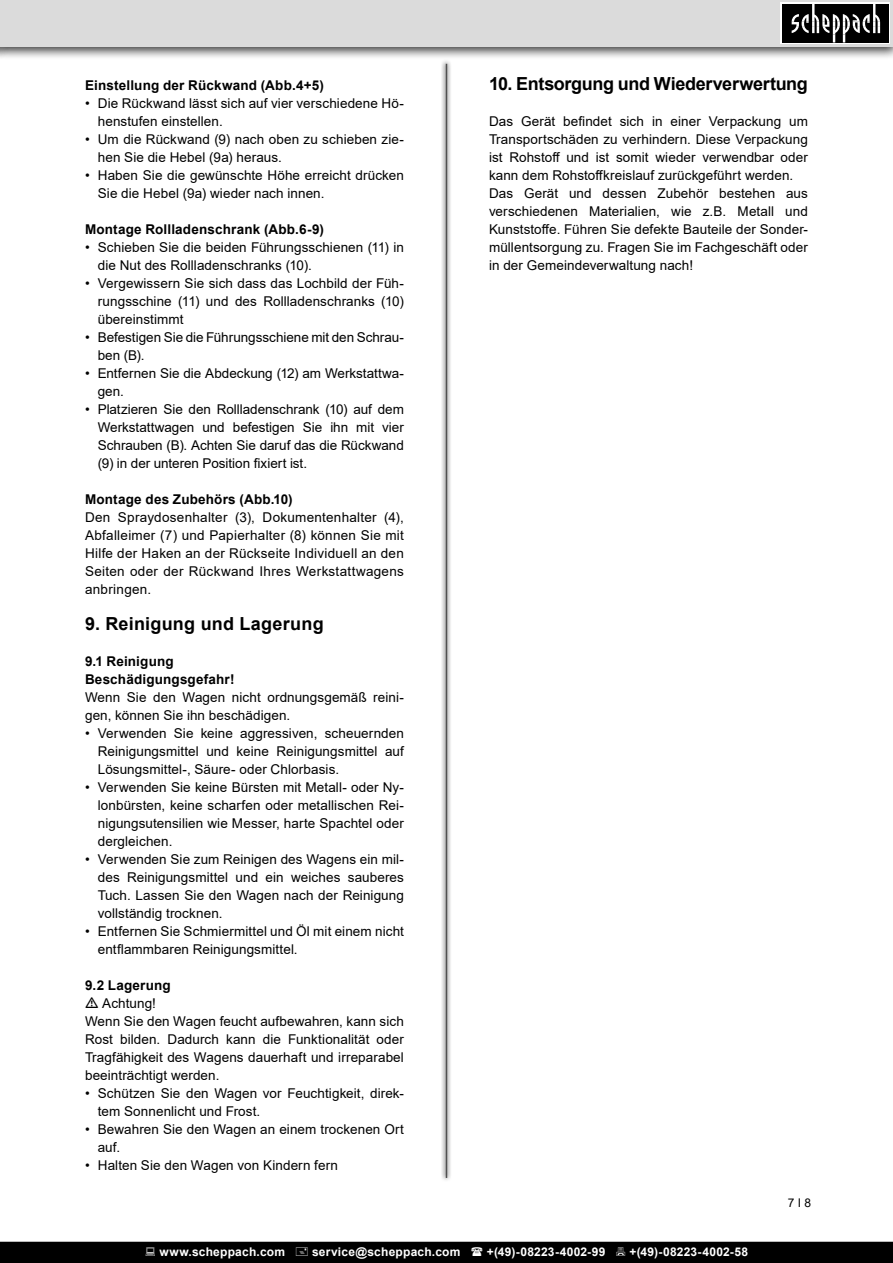
<style>
.page{position:relative;width:893px;height:1263px;background:#fff}
.page>*{position:absolute;margin:0;border:0;box-sizing:border-box;transform-origin:0 0}
.t1{font:700 18px "Arial";letter-spacing:-.015em;color:#000}
.t2{font:700 18px "Arial";letter-spacing:.015em;color:#000}
.Basiseinstellung{font:13.5px/18px "Arial";letter-spacing:.005em;color:#000;text-align:justify}
.Basiseinstellung-2{font:700 13.5px "Arial";letter-spacing:.015em;color:#000}
.Bold{font:13.5px/18px "Arial";letter-spacing:.005em;color:#000}
.Bold-2{font:700 13.5px "Arial";letter-spacing:.01em;color:#000}
.t3{font:700 12px "Arial";letter-spacing:.02em;color:#fff}
.t4{font:12px "Arial";color:#000}
</style>
<div class="page">
<div style="left:1px;top:1242px;width:891px;height:20px;background:#000"></div>
<div style="left:0;top:1242px;width:893px;height:21px;border:2px solid #000"></div>
<div style="left:0;top:0;width:893px;height:60px;background:#000;opacity:.75"></div>
<div style="left:0;top:0;width:893px;height:46px;background:#dbdbdb"></div>
<div style="left:780px;top:2px;width:110px;height:42px;background:linear-gradient(to right,#040404,#060606)"></div>
<div style="left:782px;top:4px;width:106px;height:38px;background:#000"></div>
<svg style="left:792px;top:4px;width:88px;height:38px"></svg>
<svg style="left:441px;top:59px;width:11px;height:1121px"></svg>
<hr style="left:446px;top:64px;width:1px;height:1114px;background:#505050">
<p class="Basiseinstellung-2" style="left:85px;top:76px;width:240px">Einstellung der Rückwand (Abb.4+5)</p>
<p class="Basiseinstellung" style="left:98px;top:94px;width:308px;text-indent:-13px">• Die Rückwand lässt sich auf vier verschiedene Hö&shy;henstufen einstellen.</p>
<p class="Basiseinstellung" style="left:98px;top:130px;width:308px;text-indent:-13px">• Um die Rückwand (9) nach oben zu schieben zie&shy;hen Sie die Hebel (9a) heraus.</p>
<p class="Basiseinstellung" style="left:98px;top:166px;width:308px;text-indent:-13px">• Haben Sie die gewünschte Höhe erreicht drücken<br>Sie die Hebel (9a) wieder nach innen.</p>
<p class="Basiseinstellung-2" style="left:85px;top:220px;width:240px">Montage Rollladenschrank (Abb.6-9)</p>
<p class="Basiseinstellung" style="left:98px;top:238px;width:308px;text-indent:-13px">• Schieben Sie die beiden Führungsschienen (11) in die Nut des Rollladenschranks (10).</p>
<p class="Basiseinstellung" style="left:98px;top:274px;width:308px;text-indent:-13px">• Vergewissern Sie sich dass das Lochbild der Füh&shy;rungsschine (11) und des Rollladenschranks (10) übereinstimmt</p>
<p class="Basiseinstellung" style="left:98px;top:328px;width:308px;text-indent:-13px">• Befestigen Sie die Führungsschiene mit den Schrau&shy;ben (B).</p>
<p class="Basiseinstellung" style="left:98px;top:364px;width:308px;text-indent:-13px">• Entfernen Sie die Abdeckung (12) am Werkstattwa&shy;gen.</p>
<p class="Basiseinstellung" style="left:98px;top:400px;width:308px;text-indent:-13px">• Platzieren Sie den Rollladenschrank (10) auf dem Werkstattwagen und befestigen Sie ihn mit vier Schrauben (B). Achten Sie daruf das die Rückwand (9) in der unteren Position fixiert ist.</p>
<p class="Basiseinstellung-2" style="left:85px;top:490px;width:209px">Montage des Zubehörs (Abb.10)</p>
<p class="Basiseinstellung" style="left:85px;top:508px;width:320px">Den Spraydosenhalter (3), Dokumentenhalter (4), Abfalleimer (7) und Papierhalter (8) können Sie mit Hilfe der Haken an der Rückseite Individuell an den Seiten oder der Rückwand Ihres Werkstattwagens anbringen.</p>
<p class="t2" style="left:85px;top:611px;width:240px">9. Reinigung und Lagerung</p>
<p class="Bold-2" style="left:85px;top:652px;width:90px">9.1 Reinigung</p>
<p class="Bold-2" style="left:85px;top:670px;width:151px">Beschädigungsgefahr!</p>
<p class="Bold" style="left:85px;top:688px;width:320px">Wenn Sie den Wagen nicht ordnungsgemäß reini&shy;gen, können Sie ihn beschädigen.</p>
<p class="Basiseinstellung" style="left:98px;top:724px;width:308px;text-indent:-13px">• Verwenden Sie keine aggressiven, scheuernden Reinigungsmittel und keine Reinigungsmittel auf Lösungsmittel-, Säure- oder Chlorbasis.</p>
<p class="Basiseinstellung" style="left:98px;top:778px;width:308px;text-indent:-13px">• Verwenden Sie keine Bürsten mit Metall- oder Ny&shy;lonbürsten, keine scharfen oder metallischen Rei&shy;nigungsutensilien wie Messer, harte Spachtel oder dergleichen.</p>
<p class="Basiseinstellung" style="left:98px;top:850px;width:308px;text-indent:-13px">• Verwenden Sie zum Reinigen des Wagens ein mil&shy;des Reinigungsmittel und ein weiches sauberes Tuch. Lassen Sie den Wagen nach der Reinigung vollständig trocknen.</p>
<p class="Basiseinstellung" style="left:98px;top:922px;width:308px;text-indent:-13px">• Entfernen Sie Schmiermittel und Öl mit einem nicht entflammbaren Reinigungsmittel.</p>
<p class="Bold-2" style="left:85px;top:976px;width:87px">9.2 Lagerung</p>
<p class="Bold" style="left:102px;top:994px;width:55px">Achtung!</p>
<p class="Basiseinstellung" style="left:85px;top:1012px;width:320px">Wenn Sie den Wagen feucht aufbewahren, kann sich Rost bilden. Dadurch kann die Funktionalität oder Tragfähigkeit des Wagens dauerhaft und irreparabel beeinträchtigt werden.</p>
<p class="Basiseinstellung" style="left:98px;top:1084px;width:308px;text-indent:-13px">• Schützen Sie den Wagen vor Feuchtigkeit, direk&shy;tem Sonnenlicht und Frost.</p>
<p class="Basiseinstellung" style="left:98px;top:1120px;width:308px;text-indent:-13px">• Bewahren Sie den Wagen an einem trockenen Ort auf.</p>
<p class="Basiseinstellung" style="left:85px;top:1156px;width:254px">• Halten Sie den Wagen von Kindern fern</p>
<p class="t1" style="left:489px;top:71px;width:320px">10. Entsorgung und Wiederverwertung</p>
<p class="Basiseinstellung" style="left:489px;top:112px;width:320px">Das Gerät befindet sich in einer Verpackung um Transportschäden zu verhindern. Diese Verpackung ist Rohstoff und ist somit wieder verwendbar oder kann dem Rohstoffkreislauf zurückgeführt werden.</p>
<p class="Basiseinstellung" style="left:489px;top:184px;width:320px">Das Gerät und dessen Zubehör bestehen aus verschiedenen Materialien, wie z.B. Metall und Kunststoffe. Führen Sie defekte Bauteile der Sonder&shy;müllentsorgung zu. Fragen Sie im Fachgeschäft oder in der Gemeindeverwaltung nach!</p>
<p class="t4" style="left:788px;top:1194px;width:25px">7 І 8</p>
<p class="t3" style="left:159px;top:1243px;width:127px">www.scheppach.com</p>
<p class="t3" style="left:312px;top:1243px;width:150px">service@scheppach.com</p>
<p class="t3" style="left:487px;top:1243px;width:120px">+(49)-08223-4002-99</p>
<p class="t3" style="left:629px;top:1243px;width:120px">+(49)-08223-4002-58</p>
</div>
